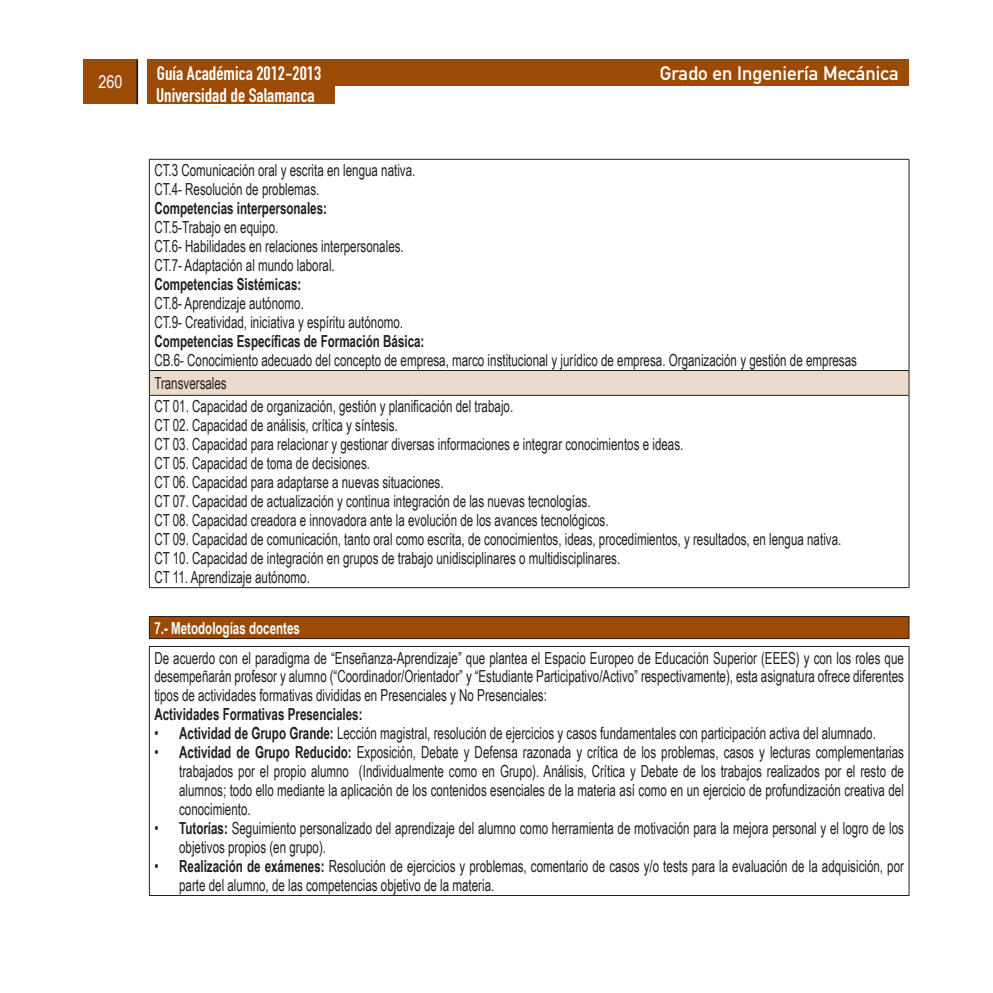
<style>
.page{position:relative;width:993px;height:993px;background:#fff}
.page>*{position:absolute;margin:0;border:0;box-sizing:border-box;transform-origin:0 0}
.t1{font:19.25px "DIN Engschrift Alternate";color:#fff}
.t2{font:19.25px "DIN Mittelschrift";color:#fff}
.t3{font:17.5px "Arial Narrow";color:#fff}
.Sangría_de_texto_nor{font:16.62px/18.9px "Arial Narrow";color:#231f20;text-align:justify;scale:.85 1}
.t4{font:700 16.62px "Arial Narrow";color:#231f20;scale:.85 1}
.Texto_independiente{font:16.62px "Arial Narrow";color:#231f20;scale:.85 1}
.t5{font:700 16.62px "Arial Narrow";color:#fff;scale:.85 1}
.Título_2{font:16.62px "Arial Narrow";color:#231f20;scale:.85 1}
.s1{font-weight:700}
</style>
<div class="page">
<div style="left:83px;top:60px;width:55px;height:44px;background:#9c4b06"></div>
<hr style="left:136px;top:60px;width:2px;height:44px;background:#231f20">
<div style="left:147px;top:60px;width:187px;height:44px;background:#9c4b06"></div>
<div style="left:147px;top:60px;width:761px;height:26px;background:#9c4b06"></div>
<div style="left:149px;top:370px;width:759px;height:25px;background:#ebdbcd"></div>
<hr style="left:149px;top:160px;width:1px;height:210px;background:#231f20">
<hr style="left:908px;top:160px;width:1px;height:210px;background:#231f20">
<svg style="left:149px;top:371px;width:1px;height:24px"></svg>
<svg style="left:908px;top:371px;width:1px;height:24px"></svg>
<hr style="left:149px;top:395px;width:1px;height:192px;background:#231f20">
<hr style="left:908px;top:395px;width:1px;height:192px;background:#231f20">
<hr style="left:149px;top:159px;width:760px;height:1px;background:#231f20">
<hr style="left:149px;top:370px;width:760px;height:1px;background:#231f20">
<hr style="left:149px;top:395px;width:760px;height:1px;background:#231f20">
<hr style="left:149px;top:587px;width:760px;height:1px;background:#231f20">
<div style="left:149px;top:616px;width:759px;height:22px;background:#9c4b06"></div>
<hr style="left:149px;top:616px;width:760px;height:1px;background:#231f20">
<svg style="left:149px;top:617px;width:1px;height:21px"></svg>
<svg style="left:908px;top:617px;width:1px;height:21px"></svg>
<hr style="left:149px;top:638px;width:760px;height:1px;background:#231f20">
<hr style="left:149px;top:645px;width:760px;height:1px;background:#231f20">
<hr style="left:149px;top:646px;width:1px;height:248px;background:#231f20">
<hr style="left:908px;top:646px;width:1px;height:248px;background:#231f20">
<hr style="left:149px;top:894px;width:760px;height:1px;background:#231f20">
<p class="t3" style="left:98px;top:69px;width:25px">260</p>
<p class="t1" style="left:157px;top:62px;width:166px">Guía Académica 2012-2013</p>
<p class="t2" style="left:659px;top:62px;width:240px">Grado en Ingeniería Mecánica</p>
<p class="t1" style="left:156px;top:84px;width:160px">Universidad de Salamanca</p>
<p class="Sangría_de_texto_nor" style="left:154px;top:160px;width:308px">CT.3 Comunicación oral y escrita en lengua nativa.</p>
<p class="Sangría_de_texto_nor" style="left:154px;top:179px;width:195px">CT.4- Resolución de problemas.</p>
<p class="t4" style="left:154px;top:196px;width:205px">Competencias interpersonales:</p>
<p class="Sangría_de_texto_nor" style="left:154px;top:217px;width:147px">CT.5-Trabajo en equipo.</p>
<p class="Sangría_de_texto_nor" style="left:154px;top:236px;width:295px">CT.6- Habilidades en relaciones interpersonales.</p>
<p class="Sangría_de_texto_nor" style="left:154px;top:255px;width:214px">CT.7- Adaptación al mundo laboral.</p>
<p class="t4" style="left:154px;top:271px;width:174px">Competencias Sistémicas:</p>
<p class="Sangría_de_texto_nor" style="left:154px;top:293px;width:177px">CT.8- Aprendizaje autónomo.</p>
<p class="Sangría_de_texto_nor" style="left:154px;top:312px;width:294px">CT.9- Creatividad, iniciativa y espíritu autónomo.</p>
<p class="t4" style="left:154px;top:328px;width:319px">Competencias Específicas de Formación Básica:</p>
<p class="Texto_independiente" style="left:154px;top:347px;width:827px">CB.6- Conocimiento adecuado del concepto de empresa, marco institucional y jurídico de empresa. Organización y gestión de empresas</p>
<p class="Título_2" style="left:154px;top:371px;width:87px">Transversales</p>
<p class="Sangría_de_texto_nor" style="left:154px;top:396px;width:423px">CT 01. Capacidad de organización, gestión y planificación del trabajo.</p>
<p class="Sangría_de_texto_nor" style="left:154px;top:415px;width:288px">CT 02. Capacidad de análisis, crítica y síntesis.</p>
<p class="Sangría_de_texto_nor" style="left:154px;top:434px;width:623px">CT 03. Capacidad para relacionar y gestionar diversas informaciones e integrar conocimientos e ideas.</p>
<p class="Sangría_de_texto_nor" style="left:154px;top:453px;width:255px">CT 05. Capacidad de toma de decisiones.</p>
<p class="Sangría_de_texto_nor" style="left:154px;top:472px;width:342px">CT 06. Capacidad para adaptarse a nuevas situaciones.</p>
<p class="Sangría_de_texto_nor" style="left:154px;top:491px;width:514px">CT 07. Capacidad de actualización y continua integración de las nuevas tecnologías.</p>
<p class="Sangría_de_texto_nor" style="left:154px;top:510px;width:536px">CT 08. Capacidad creadora e innovadora ante la evolución de los avances tecnológicos.</p>
<p class="Sangría_de_texto_nor" style="left:154px;top:528px;width:809px">CT 09. Capacidad de comunicación, tanto oral como escrita, de conocimientos, ideas, procedimientos, y resultados, en lengua nativa.</p>
<p class="Sangría_de_texto_nor" style="left:154px;top:547px;width:549px">CT 10. Capacidad de integración en grupos de trabajo unidisciplinares o multidisciplinares.</p>
<p class="Sangría_de_texto_nor" style="left:154px;top:566px;width:184px">CT 11. Aprendizaje autónomo.</p>
<p class="t5" style="left:154px;top:615px;width:173px">7.- Metodologías docentes</p>
<p class="Sangría_de_texto_nor" style="left:154px;top:647px;width:883px">De acuerdo con el paradigma de “Enseñanza-Aprendizaje” que plantea el Espacio Europeo de Educación Superior (EEES) y con los roles que desempeñarán profesor y alumno (“Coordinador/Orientador” y “Estudiante Participativo/Activo” respectivamente), esta asignatura ofrece diferentes tipos de actividades formativas divididas en Presenciales y No Presenciales:</p>
<p class="t4" style="left:154px;top:701px;width:246px">Actividades Formativas Presenciales:</p>
<p class="Sangría_de_texto_nor" style="left:154px;top:723px;width:850px">• <span class="s1">Actividad de Grupo Grande:</span> Lección magistral, resolución de ejercicios y casos fundamentales con participación activa del alumnado.</p>
<p class="Sangría_de_texto_nor" style="left:179px;top:742px;width:854px;text-indent:-25px">• <span class="s1">Actividad de Grupo Reducido:</span> Exposición, Debate y Defensa razonada y crítica de los problemas, casos y lecturas complementarias trabajados por el propio alumno (Individualmente como en Grupo). Análisis, Crítica y Debate de los trabajos realizados por el resto de alumnos; todo ello mediante la aplicación de los contenidos esenciales de la materia así como en un ejercicio de profundización creativa del conocimiento.</p>
<p class="Sangría_de_texto_nor" style="left:179px;top:817px;width:853px;text-indent:-25px">• <span class="s1">Tutorías:</span> Seguimiento personalizado del aprendizaje del alumno como herramienta de motivación para la mejora personal y el logro de los objetivos propios (en grupo).</p>
<p class="Sangría_de_texto_nor" style="left:179px;top:855px;width:854px;text-indent:-25px">• <span class="s1">Realización de exámenes:</span> Resolución de ejercicios y problemas, comentario de casos y/o tests para la evaluación de la adquisición, por parte del alumno, de las competencias objetivo de la materia.</p>
</div>
